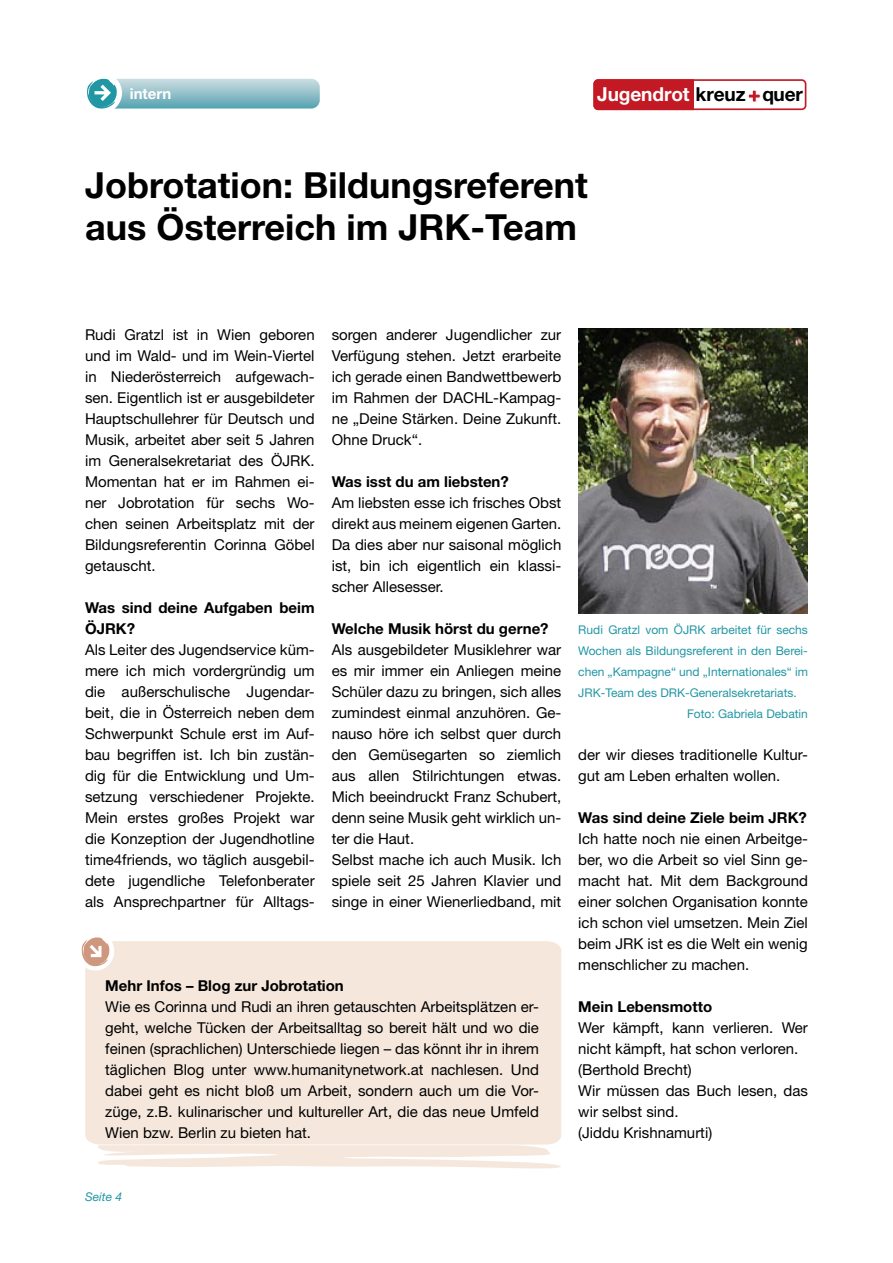
<style>
.page{position:relative;width:893px;height:1263px;background:#fff}
.page>*{position:absolute;margin:0;border:0;box-sizing:border-box;transform-origin:0 0}
.t1{font:700 36px/42px "Helvetica Neue LT Std";color:#000}
.t2{font:700 19.2px "Helvetica Neue LT Std";letter-spacing:-.005em;color:#fff}
.t3{font:15px/21px "Helvetica Neue LT Std";color:#000;text-align:justify}
.t4{font:700 15px/21px "Helvetica Neue LT Std";color:#000}
.t5{font:700 15px "Helvetica Neue LT Std";color:#fff}
.t6{font:12px "Helvetica Neue LT Std";color:#2297a4}
.t7{font:italic 12px "Helvetica Neue LT Std";color:#2297a4}
.s1{color:#000}
</style>
<div class="page">
<div style="left:593px;top:79px;width:100px;height:31px;background:#c31924"></div>
<div style="left:593px;top:79px;width:213px;height:31px;border:2px solid #c31924;border-radius:4px"></div>
<svg style="left:748px;top:90px;width:13px;height:12px"></svg>
<svg style="left:87px;top:78px;width:233px;height:31px;background:#93c3cb"></svg>
<img style="left:578px;top:329px;width:230px;height:284px">
<div style="left:85px;top:941px;width:476px;height:203px;background:#f5e7dc"></div>
<svg style="left:98px;top:1145px;width:463px;height:23px"></svg>
<svg style="left:81px;top:937px;width:35px;height:35px"></svg>
<p class="t5" style="left:130px;top:84px;width:43px">intern</p>
<p class="t2" style="left:597px;top:82px;width:207px">Jugendrot <span class="s1">kreuz quer</span></p>
<h1 class="t1" style="left:85px;top:163px;width:504px">Jobrotation: Bildungsreferent aus Österreich im JRK-Team</h1>
<p class="t3" style="left:85px;top:324px;width:231px">Rudi Gratzl ist in Wien geboren und im Wald- und im Wein-Viertel in Niederösterreich aufgewach&shy;sen. Eigentlich ist er ausgebildeter Hauptschullehrer für Deutsch und Musik, arbeitet aber seit 5 Jahren im Generalsekretariat des ÖJRK.<br>Momentan hat er im Rahmen ei&shy;ner Jobrotation für sechs Wo&shy;chen seinen Arbeitsplatz mit der Bildungsreferentin Corinna Göbel getauscht.</p>
<p class="t4" style="left:85px;top:597px;width:231px">Was sind deine Aufgaben beim<br>ÖJRK?</p>
<p class="t3" style="left:85px;top:639px;width:231px">Als Leiter des Jugendservice küm&shy;mere ich mich vordergründig um die außerschulische Jugendar&shy;beit, die in Österreich neben dem Schwerpunkt Schule erst im Auf&shy;bau begriffen ist. Ich bin zustän&shy;dig für die Entwicklung und Um&shy;setzung verschiedener Projekte.<br>Mein erstes großes Projekt war die Konzeption der Jugendhotline time4friends, wo täglich ausgebil&shy;dete jugendliche Telefonberater als Ansprechpartner für Alltags-</p>
<p class="t3" style="left:332px;top:324px;width:231px">sorgen anderer Jugendlicher zur Verfügung stehen. Jetzt erarbeite ich gerade einen Bandwettbewerb im Rahmen der DACHL-Kampag&shy;ne „Deine Stärken. Deine Zukunft.<br>Ohne Druck“.</p>
<p class="t4" style="left:332px;top:471px;width:179px">Was isst du am liebsten?</p>
<p class="t3" style="left:332px;top:492px;width:231px">Am liebsten esse ich frisches Obst direkt aus meinem eigenen Garten.<br>Da dies aber nur saisonal möglich ist, bin ich eigentlich ein klassi&shy;scher Allesesser.</p>
<p class="t4" style="left:332px;top:618px;width:218px">Welche Musik hörst du gerne?</p>
<p class="t3" style="left:332px;top:639px;width:231px;text-align:left">Als ausgebildeter Musiklehrer war es mir immer ein Anliegen meine<br>Schüler dazu zu bringen, sich alles zumindest einmal anzuhören. Ge&shy;nauso höre ich selbst quer durch den Gemüsegarten so ziemlich aus allen Stilrichtungen etwas.<br>Mich beeindruckt Franz Schubert, denn seine Musik geht wirklich un&shy;ter die Haut.<br>Selbst mache ich auch Musik. Ich spiele seit 25 Jahren Klavier und singe in einer Wienerliedband, mit</p>
<p class="t4" style="left:105px;top:975px;width:240px">Mehr Infos – Blog zur Jobrotation</p>
<p class="t3" style="left:105px;top:996px;width:435px">Wie es Corinna und Rudi an ihren getauschten Arbeitsplätzen er&shy;geht, welche Tücken der Arbeitsalltag so bereit hält und wo die feinen (sprachlichen) Unterschiede liegen – das könnt ihr in ihrem täglichen Blog unter www.humanitynetwork.at nachlesen. Und dabei geht es nicht bloß um Arbeit, sondern auch um die Vor&shy;züge, z.B. kulinarischer und kultureller Art, die das neue Umfeld Wien bzw. Berlin zu bieten hat.</p>
<p class="t6" style="left:578px;top:623px;width:231px">Rudi Gratzl vom ÖJRK arbeitet für sechs</p>
<p class="t6" style="left:578px;top:644px;width:231px">Wochen als Bildungsreferent in den Berei-</p>
<p class="t6" style="left:578px;top:665px;width:231px">chen „Kampagne“ und „Internationales“ im</p>
<p class="t6" style="left:578px;top:686px;width:220px">JRK-Team des DRK-Generalsekretariats.</p>
<p class="t6" style="left:687px;top:707px;width:122px">foto: gabriela debatin</p>
<p class="t3" style="left:578px;top:744px;width:231px">der wir dieses traditionelle Kultur&shy;gut am Leben erhalten wollen.</p>
<p class="t4" style="left:578px;top:807px;width:230px">Was sind deine Ziele beim JRK?</p>
<p class="t3" style="left:578px;top:828px;width:231px">Ich hatte noch nie einen Arbeitge&shy;ber, wo die Arbeit so viel Sinn ge&shy;macht hat. Mit dem Background einer solchen Organisation konnte ich schon viel umsetzen. Mein Ziel beim JRK ist es die Welt ein wenig menschlicher zu machen.</p>
<p class="t4" style="left:578px;top:996px;width:135px">Mein Lebensmotto</p>
<p class="t3" style="left:578px;top:1017px;width:231px;text-align:left">Wer kämpft, kann verlieren. Wer nicht kämpft, hat schon verloren. (Berthold Brecht)<br>Wir müssen das Buch lesen, das wir selbst sind.<br>(Jiddu Krishnamurti)</p>
<p class="t7" style="left:85px;top:1190px;width:39px">Seite 4</p>
</div>
